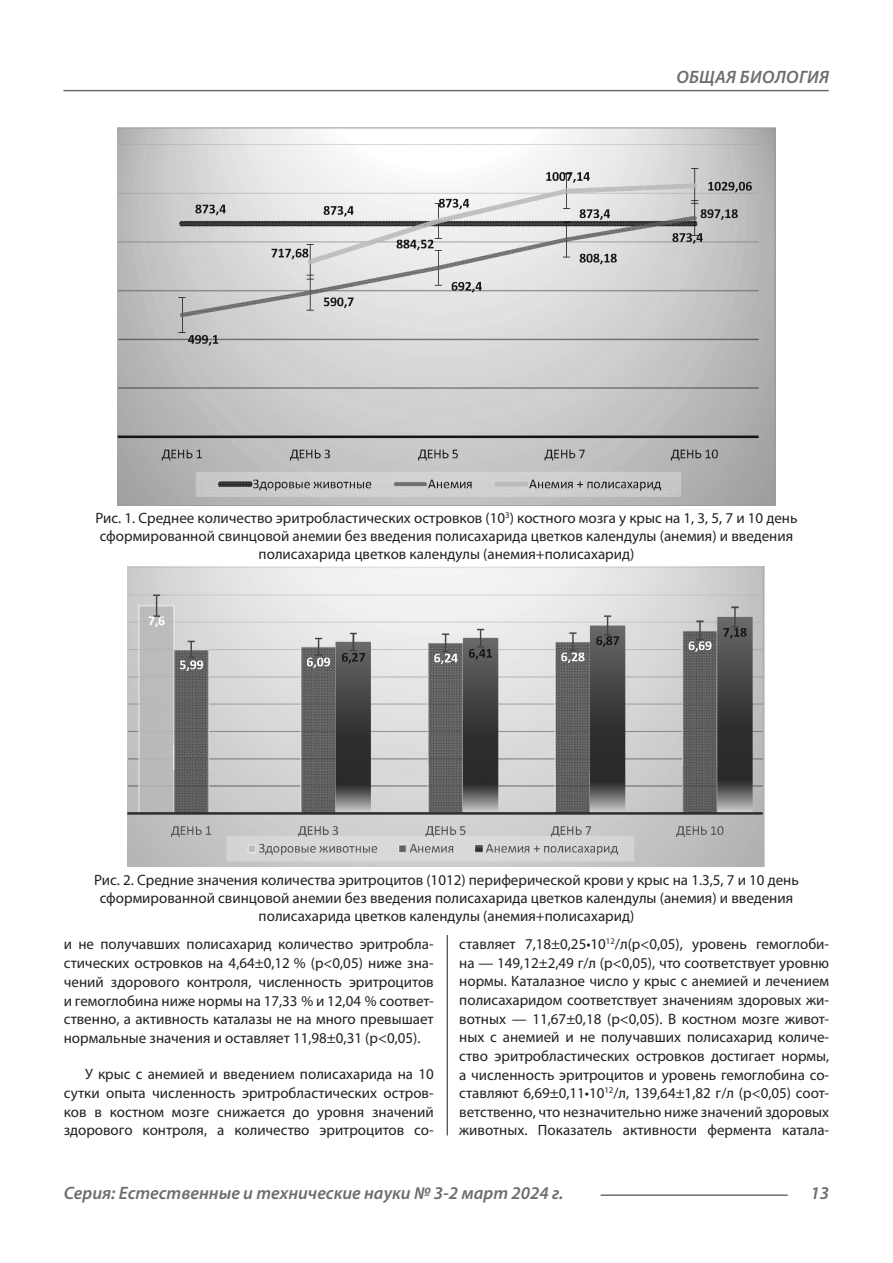
<style>
.page{position:relative;width:893px;height:1263px;background:#fff}
.page>*{position:absolute;margin:0;border:0;box-sizing:border-box;transform-origin:0 0}
.t1{font:italic 600 18px "Myriad Pro";color:#6c6d70}
.t2{font:italic 600 18px "Myriad Pro";letter-spacing:.02em;color:#6c6d70}
.Статья_текст{font:15px/18.6px "Myriad Pro";color:#231f20;text-align:justify}
</style>
<div class="page">
<hr style="left:447px;top:128px;width:1px;height:1007px;background:#231f20">
<hr style="left:63px;top:90px;width:766px;height:1px;background:#6c6d70">
<hr style="left:601px;top:1194px;width:187px;height:2px;background:#6c6d70">
<div style="left:437px;top:921px;width:19px;height:13px;background:#fff"></div>
<div style="left:64px;top:128px;width:765px;height:793px;background:#fff"></div>
<img style="left:118px;top:128px;width:657px;height:377px">
<img style="left:128px;top:566px;width:637px;height:301px">
<p class="t2" style="left:676px;top:66px;width:154px">ОБЩАЯ БИОЛОГИЯ</p>
<p class="Статья_текст" style="left:95px;top:509px;width:704px;line-height:18px;text-align:center">Рис. 1. Среднее количество эритробластических островков (10<sup>3</sup>) костного мозга у крыс на 1, 3, 5, 7 и 10 день сформированной свинцовой анемии без введения полисахарида цветков календулы (анемия) и введения полисахарида цветков календулы (анемия+полисахарид)</p>
<p class="Статья_текст" style="left:94px;top:870px;width:706px;line-height:18px;text-align:center">Рис. 2. Средние значения количества эритроцитов (1012) периферической крови у крыс на 1.3,5, 7 и 10 день сформированной свинцовой анемии без введения полисахарида цветков календулы (анемия) и введения полисахарида цветков календулы (анемия+полисахарид)</p>
<p class="Статья_текст" style="left:64px;top:934px;width:371px">и не получавших полисахарид количество эритробла&shy;стических островков на 4,64±0,12 % (р&lt;0,05) ниже зна&shy;чений здорового контроля, численность эритроцитов и гемоглобина ниже нормы на 17,33 % и 12,04 % соответ&shy;ственно, а активность каталазы не на много превышает нормальные значения и оставляет 11,98±0,31 (p&lt;0,05).</p>
<p class="Статья_текст" style="left:64px;top:1064px;width:371px;text-indent:21px">У крыс с анемией и введением полисахарида на 10 сутки опыта численность эритробластических остров&shy;ков в костном мозге снижается до уровня значений здорового контроля, а количество эритроцитов со-</p>
<p class="Статья_текст" style="left:459px;top:934px;width:371px">ставляет 7,18±0,25•10<sup>12</sup>/л(р&lt;0,05), уровень гемоглоби&shy;на — 149,12±2,49 г/л (р&lt;0,05), что соответствует уровню нормы. Каталазное число у крыс с анемией и лечением полисахаридом соответствует значениям здоровых жи&shy;вотных — 11,67±0,18 (р&lt;0,05). В костном мозге живот&shy;ных с анемией и не получавших полисахарид количе&shy;ство эритробластических островков достигает нормы, а численность эритроцитов и уровень гемоглобина со&shy;ставляют 6,69±0,11•10<sup>12</sup>/л, 139,64±1,82 г/л (р&lt;0,05) соот&shy;ветственно, что незначительно ниже значений здоровых животных. Показатель активности фермента катала-</p>
<p class="t1" style="left:64px;top:1182px;width:501px">Серия: Естественные и технические науки № 3-2 март 2024 г.</p>
<p class="t1" style="left:810px;top:1182px;width:20px">13</p>
</div>
